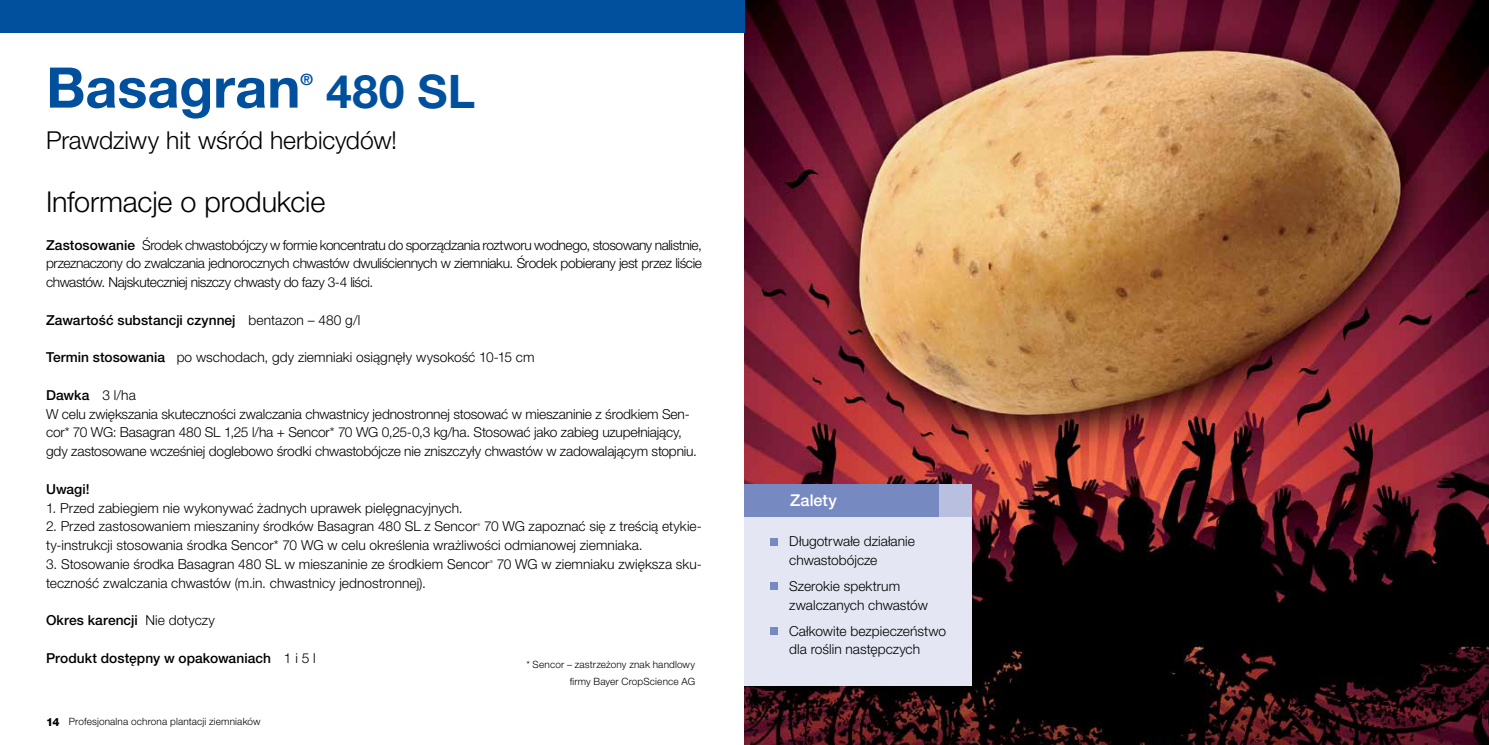
<style>
.page{position:relative;width:1489px;height:745px;background:#fff}
.page>*{position:absolute;margin:0;border:0;box-sizing:border-box;transform-origin:0 0}
.t1{font:700 56px "Helvetica Neue LT Pro";color:#00509e}
.t2{font:700 46.25px "Helvetica Neue LT Pro";color:#00509e}
.t3{font:300 28.75px "Helvetica Neue LT Pro";letter-spacing:-.005em;color:#000}
.t4{font:300 24.75px "Helvetica Neue LT Pro";letter-spacing:-.005em;color:#000}
.t5{font:500 16.25px "Helvetica Neue LT Pro";letter-spacing:.005em;color:#fff}
.t6{font:700 15.62px "Helvetica Neue LT Pro";color:#00509e}
.t7{font:300 13.75px/18.8px "Helvetica Neue LT Pro";letter-spacing:-.005em;color:#000}
.t8{font:500 13.75px "Helvetica Neue LT Pro";color:#000}
.t9{font:300 10px/17.5px "Helvetica Neue LT Pro";letter-spacing:.015em;color:#000;text-align:right}
.t10{font:300 3.88px "Helvetica Neue LT Pro";color:#000}
.s1{font-weight:500}
.s2{font-weight:300}
.s3{font-weight:800;font-size:11.25px}
</style>
<div class="page">
<img style="left:744px;top:0;width:744px;height:744px">
<div style="left:0;top:0;width:744px;height:33px;background:#00509e"></div>
<div style="left:744px;top:484px;width:227px;height:201px;background:#e4e7f3"></div>
<div style="left:744px;top:484px;width:227px;height:32px;background:#7789c1"></div>
<div style="left:939px;top:484px;width:32px;height:32px;background:#b8bfdf"></div>
<div style="left:770px;top:537px;width:7px;height:8px;background:#7789c1"></div>
<div style="left:770px;top:581px;width:7px;height:8px;background:#7789c1"></div>
<div style="left:770px;top:626px;width:7px;height:8px;background:#7789c1"></div>
<h1 class="t1" style="left:46px;top:53px;width:256px">Basagran</h1>
<p class="t6" style="left:300px;top:70px;width:14px">®</p>
<h2 class="t2" style="left:326px;top:62px;width:150px">480 SL</h2>
<h3 class="t4" style="left:46px;top:125px;width:352px">Prawdziwy hit wśród herbicydów!</h3>
<h3 class="t3" style="left:46px;top:184px;width:281px">Informacje o produkcie</h3>
<p class="t7" style="left:46px;top:235px;width:657px;text-align:justify"><span class="s1">Zastosowanie</span> Środek chwastobójczy w formie koncentratu do sporządzania roztworu wodnego, stosowany nalistnie, przeznaczony do zwalczania jednorocznych chwastów dwuliściennych w ziemniaku. Środek pobierany jest przez liście chwastów. Najskuteczniej niszczy chwasty do fazy 3-4 liści.</p>
<p class="t8" style="left:46px;top:311px;width:316px">Zawartość substancji czynnej <span class="s2">bentazon – 480 g/l</span></p>
<p class="t7" style="left:46px;top:347px;width:490px"><span class="s1">Termin stosowania</span> po wschodach, gdy ziemniaki osiągnęły wysokość 10-15 cm</p>
<p class="t7" style="left:46px;top:385px;width:652px"><span class="s1">Dawka</span> 3 l/ha<br>W celu zwiększania skuteczności zwalczania chwastnicy jednostronnej stosować w mieszaninie z środkiem Sen&shy;cor* 70 WG: Basagran 480 SL 1,25 l/ha + Sencor* 70 WG 0,25-0,3 kg/ha. Stosować jako zabieg uzupełniający, gdy zastosowane wcześniej doglebowo środki chwastobójcze nie zniszczyły chwastów w zadowalającym stopniu.</p>
<p class="t8" style="left:46px;top:480px;width:45px">Uwagi!</p>
<p class="t7" style="left:46px;top:497px;width:418px">1. Przed zabiegiem nie wykonywać żadnych uprawek pielęgnacyjnych.</p>
<p class="t7" style="left:46px;top:516px;width:432px">2. Przed zastosowaniem mieszaniny środków Basagran 480 SL z Sencor</p>
<p class="t10" style="left:477px;top:521px;width:5px">®</p>
<p class="t7" style="left:46px;top:516px;width:657px;text-indent:438px">70 WG zapoznać się z treścią etykie&shy;ty-instrukcji stosowania środka Sencor* 70 WG w celu określenia wrażliwości odmianowej ziemniaka.</p>
<p class="t7" style="left:46px;top:554px;width:445px">3. Stosowanie środka Basagran 480 SL w mieszaninie ze środkiem Sencor</p>
<p class="t10" style="left:490px;top:559px;width:5px">®</p>
<p class="t7" style="left:496px;top:554px;width:207px">70 WG w ziemniaku zwiększa sku-</p>
<p class="t7" style="left:46px;top:572px;width:381px">teczność zwalczania chwastów (m.in. chwastnicy jednostronnej).</p>
<p class="t8" style="left:46px;top:611px;width:170px">Okres karencji <span class="s2">Nie dotyczy</span></p>
<p class="t8" style="left:46px;top:649px;width:271px">Produkt dostępny w opakowaniach <span class="s2">1 i 5 l</span></p>
<p class="t9" style="left:526px;top:654px;width:170px">* Sencor – zastrzeżony znak handlowy firmy Bayer CropScience AG</p>
<p class="t9" style="left:46px;top:712px;width:216px"><span class="s3">14</span> Profesjonalna ochrona plantacji ziemniaków</p>
<p class="t5" style="left:790px;top:490px;width:48px">Zalety</p>
<p class="t7" style="left:789px;top:531px;width:127px">Długotrwałe działanie chwastobójcze</p>
<p class="t7" style="left:789px;top:576px;width:140px">Szerokie spektrum zwalczanych chwastów</p>
<p class="t7" style="left:789px;top:620px;width:158px">Całkowite bezpieczeństwo dla roślin następczych</p>
</div>
